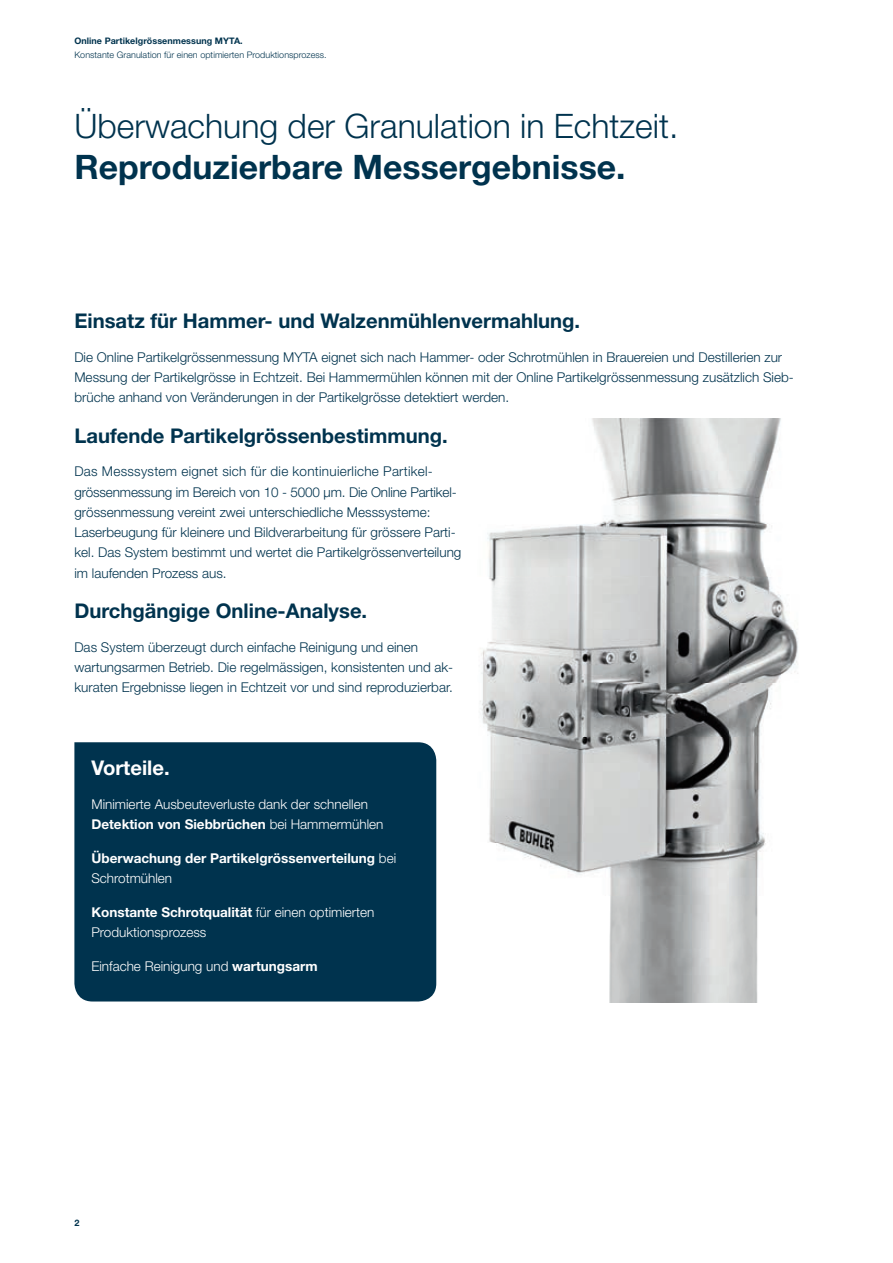
<style>
.page{position:relative;width:893px;height:1263px;background:#fff}
.page>*{position:absolute;margin:0;border:0;box-sizing:border-box;transform-origin:0 0}
.t1{font:300 33.75px "Helvetica Neue LT";color:#00334e}
.t2{font:700 33.75px "Helvetica Neue LT";color:#00334e}
.t3{font:700 20.25px "Helvetica Neue LT";color:#00334e}
.t4{font:700 20.25px "Helvetica Neue LT";color:#fff}
.t5{font:300 13.5px/20.2px "Helvetica Neue LT";color:#00334e}
.t6{font:300 13.5px/20.2px "Helvetica Neue LT";color:#fff}
.t7{font:700 13.5px/20.2px "Helvetica Neue LT";color:#fff}
.t8{font:300 9px "Helvetica Neue LT";letter-spacing:.005em;color:#00334e}
.t9{font:700 9px "Helvetica Neue LT";letter-spacing:.005em;color:#00334e}
.s1{font-weight:700}
.s2{font-weight:300}
</style>
<div class="page">
<div style="left:74px;top:742px;width:362px;height:259px;background:#00334e"></div>
<img style="left:480px;top:418px;width:318px;height:585px">
<p class="t9" style="left:74px;top:35px;width:170px">Online Partikelgrössenmessung MYTA.</p>
<p class="t8" style="left:74px;top:49px;width:254px">Konstante Granulation für einen optimierten Produktionsprozess.</p>
<h1 class="t1" style="left:74px;top:106px;width:605px">Überwachung der Granulation in Echtzeit.</h1>
<h1 class="t2" style="left:74px;top:146px;width:553px">Reproduzierbare Messergebnisse.</h1>
<h2 class="t3" style="left:74px;top:308px;width:507px">Einsatz für Hammer- und Walzenmühlenvermahlung.</h2>
<p class="t5" style="left:74px;top:346px;width:721px">Die Online Partikelgrössenmessung MYTA eignet sich nach Hammer- oder Schrotmühlen in Brauereien und Destillerien zur<br>Messung der Partikelgrösse in Echtzeit. Bei Hammermühlen können mit der Online Partikelgrössenmessung zusätzlich Sieb&shy;brüche anhand von Veränderungen in der Partikelgrösse detektiert werden.</p>
<h2 class="t3" style="left:74px;top:423px;width:375px">Laufende Partikelgrössenbestimmung.</h2>
<p class="t5" style="left:74px;top:461px;width:389px">Das Messsystem eignet sich für die kontinuierliche Partikel&shy;grössenmessung im Bereich von 10 - 5000 µm. Die Online Partikel&shy;grössenmessung vereint zwei unterschiedliche Messsysteme:<br>Laserbeugung für kleinere und Bildverarbeitung für grössere Parti&shy;kel. Das System bestimmt und wertet die Partikelgrössenverteilung im laufenden Prozess aus.</p>
<h2 class="t3" style="left:74px;top:598px;width:294px">Durchgängige Online-Analyse.</h2>
<p class="t5" style="left:74px;top:637px;width:380px">Das System überzeugt durch einfache Reinigung und einen wartungsarmen Betrieb. Die regelmässigen, konsistenten und ak&shy;kuraten Ergebnisse liegen in Echtzeit vor und sind reproduzierbar.</p>
<h2 class="t4" style="left:91px;top:755px;width:80px">Vorteile.</h2>
<p class="t6" style="left:91px;top:794px;width:294px">Minimierte Ausbeuteverluste dank der schnellen<br><span class="s1">Detektion von Siebbrüchen</span> bei Hammermühlen</p>
<p class="t7" style="left:91px;top:848px;width:306px">Überwachung der Partikelgrössenverteilung <span class="s2">bei<br>Schrotmühlen</span></p>
<p class="t6" style="left:91px;top:902px;width:285px"><span class="s1">Konstante Schrotqualität</span> für einen optimierten<br>Produktionsprozess</p>
<p class="t6" style="left:91px;top:956px;width:228px">Einfache Reinigung und <span class="s1">wartungsarm</span></p>
<p class="t9" style="left:74px;top:1217px;width:7px">2</p>
</div>
